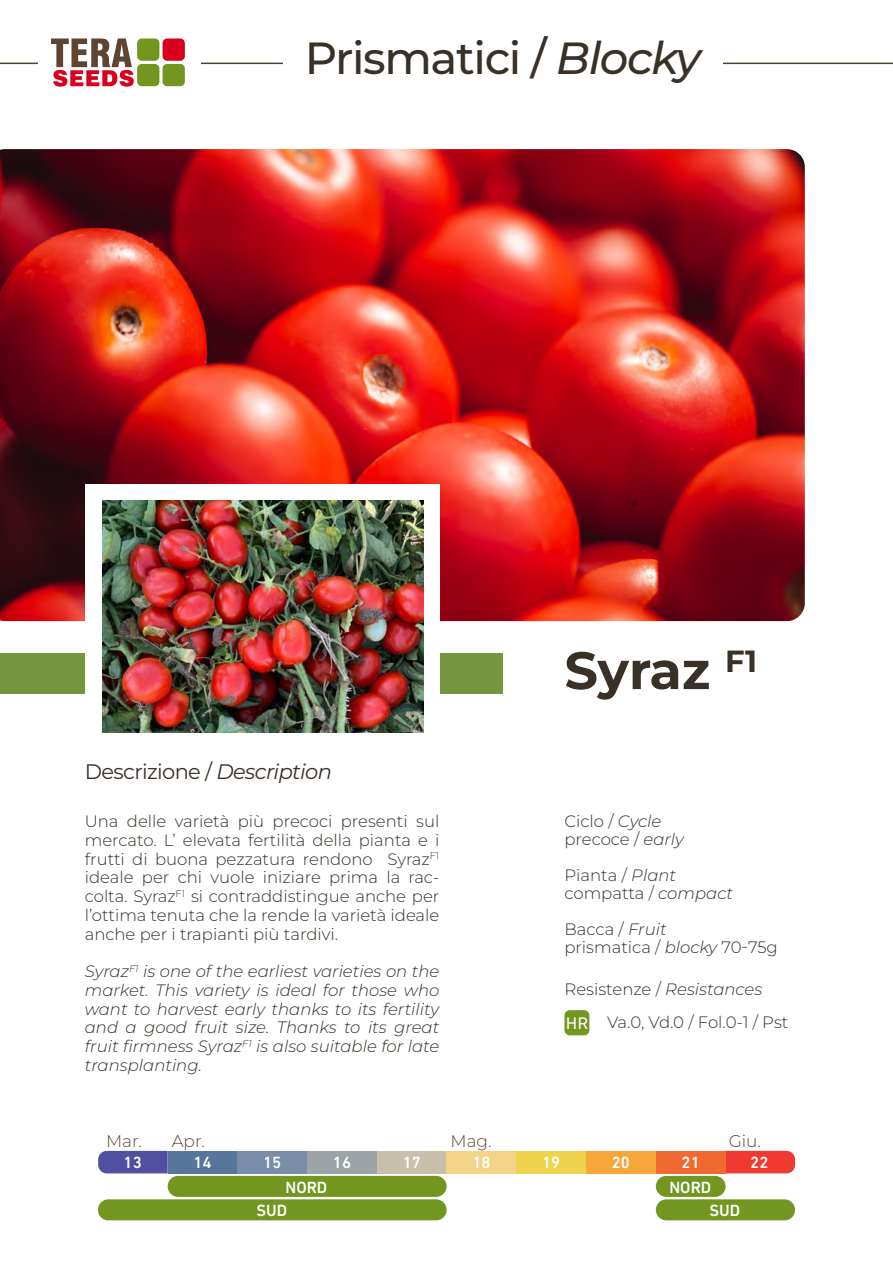
<style>
.page{position:relative;width:893px;height:1263px;background:#fff}
.page>*{position:absolute;margin:0;border:0;box-sizing:border-box;transform-origin:0 0}
.t1{font:700 52.5px "Montserrat";letter-spacing:-.005em;color:#393028}
.t2{font:500 45px "Montserrat";letter-spacing:-.03em;color:#393028}
.t3{font:21px "Montserrat";letter-spacing:-.03em;color:#393028}
.t4{font:300 16.95px "Montserrat";color:#5e4533}
.t5{font:300 16.5px/18.8px "Montserrat";color:#393028}
.t6{font:italic 300 16.5px/18.8px "Montserrat";color:#393028;text-align:justify}
.t7{font:500 16.5px/23.5px "DIN Next LT Pro";color:#fff}
.s1{font-style:italic}
.s2{font-family:"Golos UI";font-weight:400;color:#fff}
</style>
<div class="page">
<hr style="left:0;top:63px;width:893px;height:1px;background:#4d4533">
<div style="left:38px;top:39px;width:162px;height:59px;background:#fff"></div>
<div style="left:137px;top:38px;width:22px;height:23px;background:#739621;border-radius:5px"></div>
<div style="left:163px;top:38px;width:22px;height:23px;background:#d9001c;border-radius:5px"></div>
<div style="left:137px;top:64px;width:22px;height:22px;background:#739621;border-radius:5px"></div>
<div style="left:163px;top:64px;width:22px;height:22px;background:#739621;border-radius:5px"></div>
<svg style="left:51px;top:38px;width:83px;height:49px"></svg>
<img style="left:0;top:149px;width:805px;height:472px">
<div style="left:0;top:653px;width:503px;height:40px;background:#74973d"></div>
<div style="left:85px;top:484px;width:354px;height:274px;background:#fff"></div>
<img style="left:102px;top:500px;width:321px;height:233px">
<div style="left:98px;top:1151px;width:70px;height:22px;background:#504fa1"></div>
<div style="left:168px;top:1151px;width:69px;height:22px;background:#57769c"></div>
<div style="left:726px;top:1151px;width:69px;height:22px;background:#ef382f"></div>
<div style="left:237px;top:1151px;width:70px;height:22px;background:#798da9"></div>
<div style="left:307px;top:1151px;width:70px;height:22px;background:#9da4a8"></div>
<div style="left:377px;top:1151px;width:70px;height:22px;background:#c8c0aa"></div>
<div style="left:447px;top:1151px;width:69px;height:22px;background:#f2d387"></div>
<div style="left:516px;top:1151px;width:70px;height:22px;background:#f0d34d"></div>
<div style="left:586px;top:1151px;width:70px;height:22px;background:#f7a739"></div>
<div style="left:656px;top:1151px;width:70px;height:22px;background:#ef6930"></div>
<div style="left:168px;top:1176px;width:279px;height:21px;background:#739621;border-radius:11px"></div>
<div style="left:98px;top:1199px;width:349px;height:21px;background:#739621;border-radius:11px"></div>
<div style="left:656px;top:1176px;width:70px;height:21px;background:#739621;border-radius:11px"></div>
<div style="left:656px;top:1199px;width:139px;height:21px;background:#739621;border-radius:11px"></div>
<div style="left:564px;top:1010px;width:25px;height:25px;background:#739621;border-radius:5px"></div>
<div style="left:283px;top:25px;width:440px;height:58px;background:#fff"></div>
<h2 class="t2" style="left:305px;top:27px;width:397px">Prismatici / <span class="s1">Blocky</span></h2>
<p class="t3" style="left:85px;top:757px;width:249px">Descrizione / <span class="s1">Description</span></p>
<p class="t5" style="left:85px;top:811px;width:356px;text-align:justify">Una delle varietà più precoci presenti sul mercato. L’ elevata fertilità della pianta e i frutti di buona pezzatura rendono Syraz<sup>F1 </sup>ideale per chi vuole iniziare prima la rac&shy;colta. Syraz<sup>F1</sup> si contraddistingue anche per l’ottima tenuta che la rende la varietà ideale anche per i trapianti più tardivi.</p>
<p class="t6" style="left:85px;top:961px;width:356px">Syraz<sup>F1</sup> is one of the earliest varieties on the market. This variety is ideal for those who want to harvest early thanks to its fertility and a good fruit size. Thanks to its great fruit firmness Syraz<sup>F1</sup> is also suitable for late transplanting.</p>
<h1 class="t1" style="left:564px;top:633px;width:194px">Syraz <sup>F1</sup></h1>
<p class="t5" style="left:564px;top:812px;width:121px;line-height:18px">Ciclo / <span class="s1">Cycle </span>precoce / <span class="s1">early</span></p>
<p class="t5" style="left:564px;top:866px;width:170px;line-height:18px">Pianta / <span class="s1">Plant </span>compatta / <span class="s1">compact</span></p>
<p class="t5" style="left:564px;top:920px;width:215px;line-height:18px">Bacca / <span class="s1">Fruit<br></span>prismatica / <span class="s1">blocky</span> 70-75g</p>
<p class="t5" style="left:564px;top:972px;width:226px;line-height:32.5px">Resistenze / <span class="s1">Resistances<br></span><span class="s2">HR</span> Va.0, Vd.0 / Fol.0-1 / Pst</p>
<p class="t4" style="left:106px;top:1129px;width:37px">Mar.</p>
<p class="t4" style="left:172px;top:1129px;width:35px">Apr.</p>
<p class="t4" style="left:451px;top:1129px;width:42px">Mag.</p>
<p class="t4" style="left:729px;top:1129px;width:34px">Giu.</p>
<p class="t7" style="left:257px;top:1175px;width:72px;text-indent:29px">NORD<br>SUD</p>
<p class="t7" style="left:709px;top:1175px;width:32px;text-indent:-40px">NORD<br>SUD</p>
<p class="t7" style="left:124px;top:1150px;width:20px">13</p>
<p class="t7" style="left:193px;top:1150px;width:20px">14</p>
<p class="t7" style="left:263px;top:1150px;width:20px">15</p>
<p class="t7" style="left:333px;top:1150px;width:20px">16</p>
<p class="t7" style="left:403px;top:1150px;width:20px">17</p>
<p class="t7" style="left:472px;top:1150px;width:20px">18</p>
<p class="t7" style="left:542px;top:1150px;width:20px">19</p>
<p class="t7" style="left:612px;top:1150px;width:20px">20</p>
<p class="t7" style="left:682px;top:1150px;width:20px">21</p>
<p class="t7" style="left:750px;top:1150px;width:20px">22</p>
</div>
